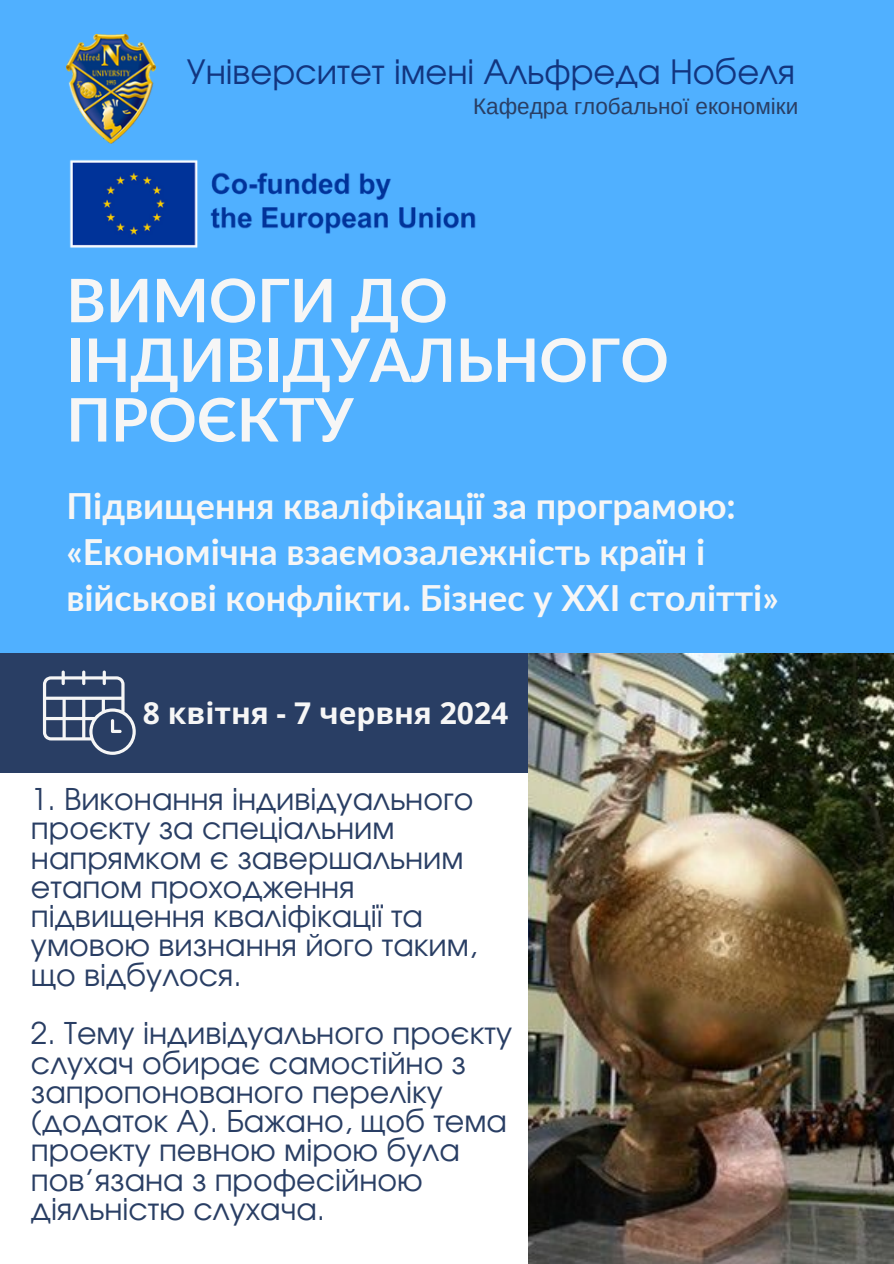
<style>
.page{position:relative;width:894px;height:1264px;background:#fff}
.page>*{position:absolute;margin:0;border:0;box-sizing:border-box;transform-origin:0 0}
.t1{font:700 60px/59.7px "Lato";color:#f6f6f6}
.t2{font:700 36px/46.2px "Lato";color:#f6f6f6}
.t3{font:33.6px "Evolventa";color:#12357f}
.t4{font:30px/29.2px "Evolventa";color:#293e64}
.t5{font:700 30px "Open Sans";color:#f6f6f6}
.t6{font:22.5px "Arimo";color:#293e64}
</style>
<div class="page">
<div style="left:0;top:0;width:893px;height:1263px;background:#50b0ff"></div>
<img style="left:528px;top:653px;width:365px;height:610px">
<div style="left:0;top:653px;width:528px;height:610px;background:#fff"></div>
<div style="left:0;top:653px;width:528px;height:119px;background:#293e64"></div>
<img style="left:66px;top:34px;width:89px;height:110px">
<img style="left:69px;top:160px;width:407px;height:88px">
<svg style="left:43px;top:670px;width:93px;height:84px"></svg>
<p class="t3" style="left:187px;top:57px;width:609px">Університет імені Альфреда Нобеля</p>
<h5 class="t6" style="left:473px;top:94px;width:327px">Кафедра глобальної економіки</h5>
<p class="t1" style="left:66px;top:269px;width:604px">ВИМОГИ ДО<br>ІНДИВІДУАЛЬНОГО<br>ПРОЄКТУ</p>
<h1 class="t2" style="left:66px;top:482px;width:713px">Підвищення кваліфікації за програмою: «Економічна взаємозалежність країн і військові конфлікти. Бізнес у ХХІ столітті»</h1>
<h2 class="t5" style="left:143px;top:691px;width:367px">8 квітня - 7 червня 2024</h2>
<p class="t4" style="left:31px;top:786px;width:447px">1. Виконання індивідуального проєкту за спеціальним напрямком є завершальним етапом проходження підвищення кваліфікації та умовою визнання його таким, що відбулося.</p>
<h4 class="t4" style="left:31px;top:1020px;width:482px">2. Тему індивідуального проєкту слухач обирає самостійно з запропонованого переліку (додаток А). Бажано, щоб тема проекту певною мірою була пов’язана з професійною діяльністю слухача.</h4>
</div>
